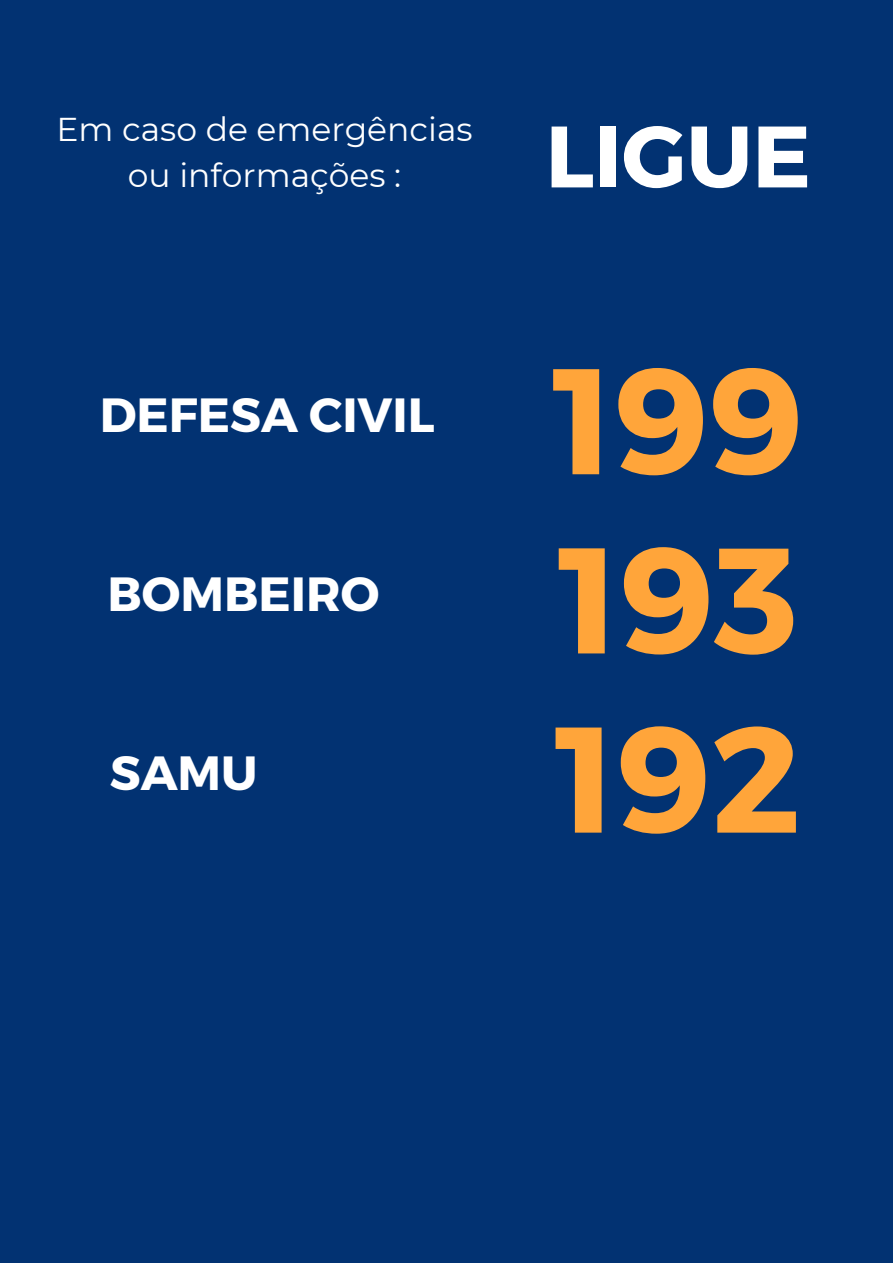
<style>
.page{position:relative;width:893px;height:1264px;background:#fff}
.page>*{position:absolute;margin:0;border:0;box-sizing:border-box;transform-origin:0 0}
.t1{font:700 149.85px "Montserrat";color:#ffa53a}
.t2{font:700 86.85px "Montserrat";color:#fff}
.t3{font:700 48px "Montserrat";color:#fff}
.t4{font:33px/46px "Montserrat";color:#fff;text-align:center}
</style>
<div class="page">
<div style="left:0;top:0;width:892px;height:1262px;background:#023272"></div>
<p class="t4" style="left:56px;top:106px;width:417px">Em caso de emergências ou informações :</p>
<p class="t3" style="left:100px;top:384px;width:336px">DEFESA CIVIL</p>
<p class="t3" style="left:107px;top:563px;width:273px">BOMBEIRO</p>
<p class="t3" style="left:110px;top:742px;width:149px">SAMU</p>
<p class="t2" style="left:545px;top:100px;width:267px">LIGUE</p>
<p class="t1" style="left:552px;top:323px;width:253px">199</p>
<p class="t1" style="left:557px;top:502px;width:242px">193</p>
<p class="t1" style="left:554px;top:681px;width:248px">192</p>
</div>
